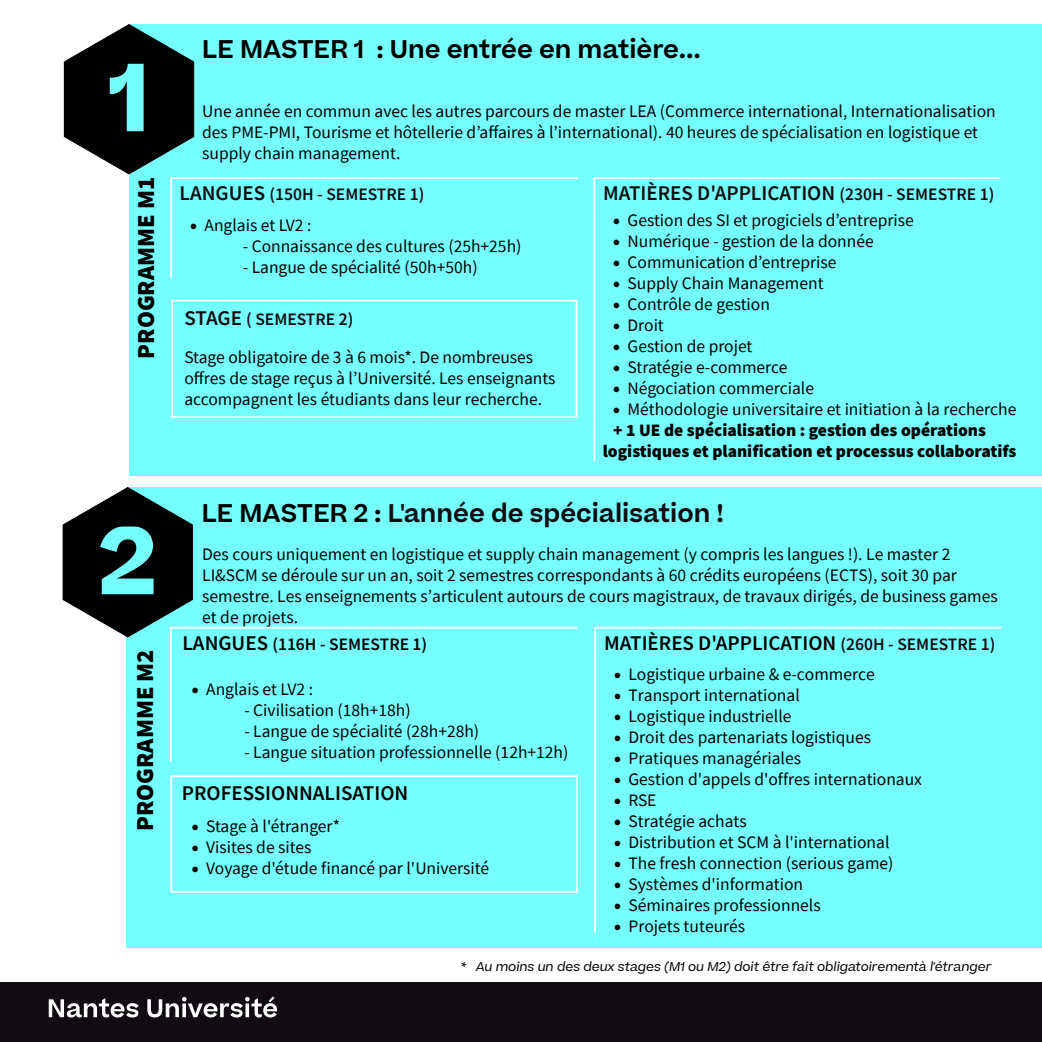
<style>
.page{position:relative;width:1042px;height:1042px;background:#fff}
.page>*{position:absolute;margin:0;border:0;box-sizing:border-box;transform-origin:0 0}
.t1{font:700 92.75px "Beatrice";color:#75ffff}
.t2{font:600 24.5px "Beatrice";color:#100c11}
.t3{font:600 24.5px "Beatrice";color:#000}
.t4{font:900 24.5px "Source Sans Pro";color:#000}
.t5{font:600 21px "Source Sans Pro";color:#000}
.t6{font:600 21px "Source Sans Pro";color:#100c11}
.t7{font:17.5px/21px "Source Sans Pro";color:#000}
.t8{font:900 17.5px "Source Sans Pro";color:#000}
.t9{font:600 17.5px "Source Sans Pro";color:#100c11}
.t10{font:600 17.5px "Source Sans Pro";color:#000}
.t11{font:italic 12.25px "Beatrice";color:#000}
.s1{font-size:21px}
.s2{font-family:"Minion Pro";font-size:21px}
.s3{font-weight:600;font-size:21px;color:#100c11}
.s4{font-weight:600;color:#100c11}
.s5{font-size:17.5px}
.s6{color:#000}
.s7{font-size:17.5px;color:#100c11}
</style>
<div class="page">
<div style="left:129px;top:24px;width:913px;height:451px;background:#75ffff"></div>
<svg style="left:64px;top:24px;width:130px;height:150px"></svg>
<div style="left:86px;top:62px;width:86px;height:75px;border:2px solid #000"></div>
<hr style="left:171px;top:177px;width:407px;height:2px;background:#fff">
<hr style="left:170px;top:177px;width:2px;height:101px;background:#fff">
<hr style="left:593px;top:177px;width:407px;height:2px;background:#fff">
<hr style="left:593px;top:179px;width:2px;height:282px;background:#fff">
<div style="left:171px;top:300px;width:406px;height:118px;border:2px solid #fff"></div>
<div style="left:126px;top:487px;width:916px;height:460px;background:#75ffff"></div>
<svg style="left:63px;top:487px;width:130px;height:150px"></svg>
<div style="left:84px;top:525px;width:86px;height:75px;border:2px solid #000"></div>
<hr style="left:171px;top:627px;width:406px;height:1px;background:#fff">
<hr style="left:170px;top:627px;width:2px;height:134px;background:#fff">
<div style="left:170px;top:775px;width:408px;height:117px;border:2px solid #fff"></div>
<hr style="left:595px;top:627px;width:407px;height:1px;background:#fff">
<hr style="left:594px;top:627px;width:2px;height:305px;background:#fff">
<div style="left:0;top:982px;width:1042px;height:60px;background:#100c11"></div>
<svg style="left:49px;top:996px;width:228px;height:21px"></svg>
<h1 class="t1" style="left:108px;top:34px;width:43px">1</h1>
<h2 class="t4" style="left:129px;top:359px;width:183px;rotate:-90deg">PROGRAMME M1</h2>
<h1 class="t1" style="left:98px;top:497px;width:60px">2</h1>
<h2 class="t4" style="left:128px;top:831px;width:183px;rotate:-90deg">PROGRAMME M2</h2>
<h2 class="t3" style="left:202px;top:32px;width:500px">LE MASTER 1 : Une entrée en matière...</h2>
<p class="t7" style="left:202px;top:100px;width:795px">Une année en commun avec les autres parcours de master LEA (Commerce international, Internationalisation des PME-PMI, Tourisme et hôtellerie d’affaires à l’international). 40 heures de spécialisation en logistique et supply chain management.</p>
<p class="t9" style="left:180px;top:183px;width:246px"><span class="s1">LANGUES</span> (150H - SEMESTRE 1)</p>
<p class="t7" style="left:190px;top:215px;width:123px"><span class="s2">•</span> Anglais et LV2 :</p>
<p class="t7" style="left:243px;top:236px;width:280px">- Connaissance des cultures (25h+25h)</p>
<p class="t7" style="left:243px;top:257px;width:236px">- Langue de spécialité (50h+50h)</p>
<p class="t7" style="left:184px;top:300px;width:350px;line-height:38.3px"><span class="s3">STAGE</span> <span class="s4">( SEMESTRE 2)<br></span>Stage obligatoire de 3 à 6 mois*. De nombreuses</p>
<p class="t7" style="left:184px;top:367px;width:373px">offres de stage reçus à l’Université. Les enseignants accompagnent les étudiants dans leur recherche.</p>
<p class="t6" style="left:603px;top:179px;width:393px">MATIÈRES D'APPLICATION <span class="s5">(230H - SEMESTRE 1)</span></p>
<p class="t7" style="left:612px;top:210px;width:303px"><span class="s2">•</span> Gestion des SI et progiciels d’entreprise</p>
<p class="t7" style="left:612px;top:231px;width:263px"><span class="s2">•</span> Numérique - gestion de la donnée</p>
<p class="t7" style="left:612px;top:252px;width:225px"><span class="s2">•</span> Communication d’entreprise</p>
<p class="t7" style="left:612px;top:273px;width:212px"><span class="s2">•</span> Supply Chain Management</p>
<p class="t7" style="left:612px;top:294px;width:159px"><span class="s2">•</span> Contrôle de gestion</p>
<p class="t7" style="left:612px;top:315px;width:53px"><span class="s2">•</span> Droit</p>
<p class="t7" style="left:612px;top:336px;width:141px"><span class="s2">•</span> Gestion de projet</p>
<p class="t7" style="left:612px;top:357px;width:176px"><span class="s2">•</span> Stratégie e-commerce</p>
<p class="t7" style="left:612px;top:378px;width:203px"><span class="s2">•</span> Négociation commerciale</p>
<p class="t7" style="left:612px;top:399px;width:405px"><span class="s2">•</span> Méthodologie universitaire et initiation à la recherche</p>
<p class="t8" style="left:613px;top:418px;width:374px">+ 1 UE de spécialisation : gestion des opérations</p>
<p class="t8" style="left:603px;top:439px;width:415px">logistiques et planification et processus collaboratifs</p>
<h2 class="t2" style="left:202px;top:497px;width:524px"><span class="s6">LE MASTER 2 :</span> L'année de spécialisation !</h2>
<p class="t7" style="left:202px;top:543px;width:797px">Des cours uniquement en logistique et supply chain management (y compris les langues !). Le master 2<br>LI&amp;SCM se déroule sur un an, soit 2 semestres correspondants à 60 crédits européens (ECTS), soit 30 par semestre. Les enseignements s’articulent autours de cours magistraux, de travaux dirigés, de business games et de projets.</p>
<p class="t10" style="left:182px;top:632px;width:246px"><span class="s1">LANGUES</span> (116H - SEMESTRE 1)</p>
<p class="t7" style="left:191px;top:679px;width:123px"><span class="s2">•</span> Anglais et LV2 :</p>
<p class="t7" style="left:244px;top:700px;width:168px">- Civilisation (18h+18h)</p>
<p class="t7" style="left:244px;top:721px;width:236px">- Langue de spécialité (28h+28h)</p>
<p class="t7" style="left:244px;top:742px;width:326px">- Langue situation professionnelle (12h+12h)</p>
<p class="t5" style="left:182px;top:779px;width:228px">PROFESSIONNALISATION</p>
<p class="t7" style="left:191px;top:815px;width:150px"><span class="s2">•</span> Stage à l'étranger*</p>
<p class="t7" style="left:191px;top:836px;width:122px"><span class="s2">•</span> Visites de sites</p>
<p class="t7" style="left:191px;top:857px;width:299px"><span class="s2">•</span> Voyage d'étude financé par l'Université</p>
<p class="t5" style="left:604px;top:629px;width:393px">MATIÈRES D'APPLICATION <span class="s7">(260H - SEMESTRE 1)</span></p>
<p class="t7" style="left:613px;top:664px;width:263px"><span class="s2">•</span> Logistique urbaine &amp; e-commerce</p>
<p class="t7" style="left:613px;top:685px;width:188px"><span class="s2">•</span> Transport international</p>
<p class="t7" style="left:613px;top:706px;width:179px"><span class="s2">•</span> Logistique industrielle</p>
<p class="t7" style="left:613px;top:727px;width:259px"><span class="s2">•</span> Droit des partenariats logistiques</p>
<p class="t7" style="left:613px;top:748px;width:189px"><span class="s2">•</span> Pratiques managériales</p>
<p class="t7" style="left:613px;top:769px;width:310px"><span class="s2">•</span> Gestion d'appels d'offres internationaux</p>
<p class="t7" style="left:613px;top:790px;width:44px"><span class="s2">•</span> RSE</p>
<p class="t7" style="left:613px;top:811px;width:135px"><span class="s2">•</span> Stratégie achats</p>
<p class="t7" style="left:613px;top:832px;width:277px"><span class="s2">•</span> Distribution et SCM à l'international</p>
<p class="t7" style="left:613px;top:853px;width:281px"><span class="s2">•</span> The fresh connection (serious game)</p>
<p class="t7" style="left:613px;top:874px;width:191px"><span class="s2">•</span> Systèmes d'information</p>
<p class="t7" style="left:613px;top:895px;width:209px"><span class="s2">•</span> Séminaires professionnels</p>
<p class="t7" style="left:613px;top:916px;width:133px"><span class="s2">•</span> Projets tuteurés</p>
<p class="t11" style="left:461px;top:959px;width:532px">* Au moins un des deux stages (M1 ou M2) doit être fait obligatoirementà l'étranger</p>
</div>
